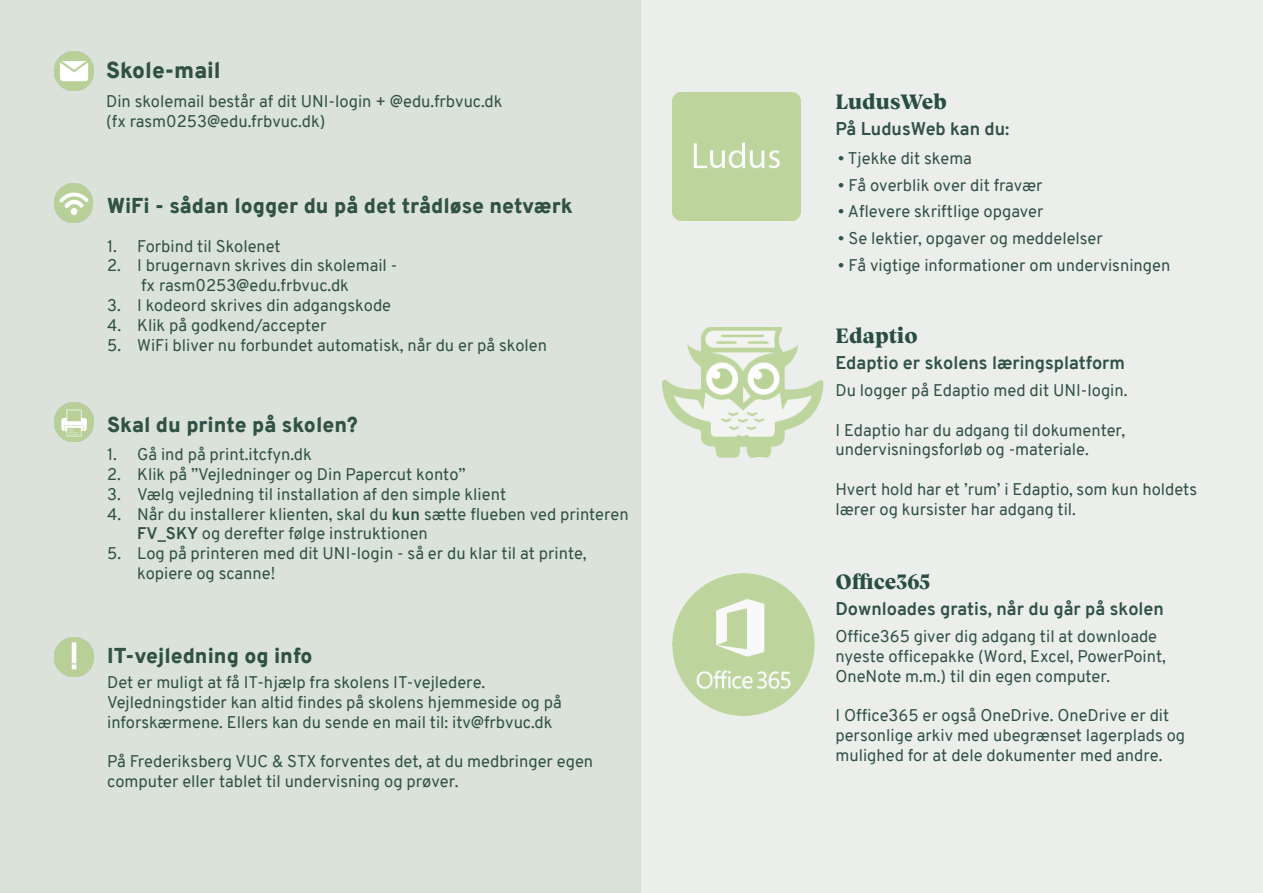
<style>
.page{position:relative;width:1263px;height:893px;background:#fff}
.page>*{position:absolute;margin:0;border:0;box-sizing:border-box;transform-origin:0 0}
.t1{font:900 22.5px "Overpass";color:#305146}
.t2{font:900 21px "Overpass";color:#305146}
.t3{font:800 21px "Vesterbro";color:#274d44}
.t4{font:700 18px "Overpass";color:#305146}
.t5{font:16.5px/19.8px "Overpass";color:#305146}
.s1{font-weight:700}
</style>
<div class="page">
<div style="left:0;top:0;width:640px;height:893px;background:#dae2da"></div>
<img style="left:54px;top:403px;width:39px;height:39px">
<img style="left:54px;top:638px;width:39px;height:39px">
<img style="left:55px;top:184px;width:38px;height:38px">
<img style="left:54px;top:52px;width:39px;height:39px">
<div style="left:640px;top:0;width:623px;height:893px;background:#ebeeea"></div>
<img style="left:662px;top:327px;width:162px;height:130px">
<div style="left:673px;top:93px;width:128px;height:127px;background:#bdd49d"></div>
<img style="left:672px;top:573px;width:142px;height:142px">
<p class="t1" style="left:106px;top:55px;width:116px">Skole-mail</p>
<p class="t5" style="left:106px;top:92px;width:398px">Din skolemail består af dit UNI-login + @edu.frbvuc.dk</p>
<p class="t5" style="left:106px;top:112px;width:221px">(fx rasm0253@edu.frbvuc.dk)</p>
<p class="t2" style="left:107px;top:190px;width:467px">WiFi - sådan logger du på det trådløse netværk</p>
<p class="t5" style="left:107px;top:236px;width:175px">1. Forbind til Skolenet</p>
<p class="t5" style="left:141px;top:256px;width:258px;text-indent:-34px">2. I brugernavn skrives din skolemail - fx rasm0253@edu.frbvuc.dk</p>
<p class="t5" style="left:107px;top:295px;width:285px">3. I kodeord skrives din adgangskode</p>
<p class="t5" style="left:107px;top:315px;width:221px">4. Klik på godkend/accepter</p>
<p class="t5" style="left:107px;top:335px;width:441px">5. WiFi bliver nu forbundet automatisk, når du er på skolen</p>
<p class="t2" style="left:107px;top:410px;width:252px">Skal du printe på skolen?</p>
<p class="t5" style="left:107px;top:445px;width:206px">1. Gå ind på print.itcfyn.dk</p>
<p class="t5" style="left:107px;top:464px;width:360px">2. Klik på ”Vejledninger og Din Papercut konto”</p>
<p class="t5" style="left:107px;top:484px;width:400px">3. Vælg vejledning til installation af den simple klient</p>
<p class="t5" style="left:137px;top:504px;width:493px;text-indent:-30px">4. Når du installerer klienten, skal du <span class="s1">kun</span> sætte flueben ved printeren<br><span class="s1">FV_SKY</span> og derefter følge instruktionen</p>
<p class="t5" style="left:137px;top:544px;width:451px;text-indent:-30px">5. Log på printeren med dit UNI-login - så er du klar til at printe, kopiere og scanne!</p>
<p class="t2" style="left:107px;top:641px;width:207px">IT-vejledning og info</p>
<p class="t5" style="left:107px;top:673px;width:456px">Det er muligt at få IT-hjælp fra skolens IT-vejledere.<br>Vejledningstider kan altid findes på skolens hjemmeside og på inforskærmene. Ellers kan du sende en mail til: itv@frbvuc.dk</p>
<p class="t5" style="left:107px;top:752px;width:488px">På Frederiksberg VUC &amp; STX forventes det, at du medbringer egen computer eller tablet til undervisning og prøver.</p>
<p class="t3" style="left:835px;top:86px;width:113px">LudusWeb</p>
<p class="t4" style="left:835px;top:116px;width:175px">På LudusWeb kan du:</p>
<p class="t5" style="left:838px;top:149px;width:135px">• Tjekke dit skema</p>
<p class="t5" style="left:838px;top:175px;width:206px">• Få overblik over dit fravær</p>
<p class="t5" style="left:838px;top:201px;width:207px">• Aflevere skriftlige opgaver</p>
<p class="t5" style="left:838px;top:255px;width:334px">• Få vigtige informationer om undervisningen</p>
<p class="t5" style="left:838px;top:228px;width:266px">• Se lektier, opgaver og meddelelser</p>
<p class="t3" style="left:835px;top:321px;width:84px">Edaptio</p>
<p class="t4" style="left:835px;top:350px;width:291px">Edaptio er skolens læringsplatform</p>
<p class="t5" style="left:835px;top:380px;width:294px">Du logger på Edaptio med dit UNI-login.</p>
<p class="t5" style="left:835px;top:420px;width:291px">I Edaptio har du adgang til dokumenter, undervisningsforløb og -materiale.</p>
<p class="t5" style="left:835px;top:479px;width:363px">Hvert hold har et ’rum’ i Edaptio, som kun holdets lærer og kursister har adgang til.</p>
<p class="t3" style="left:835px;top:567px;width:96px">Office365</p>
<p class="t4" style="left:835px;top:596px;width:330px">Downloades gratis, når du går på skolen</p>
<p class="t5" style="left:835px;top:627px;width:332px">Office365 giver dig adgang til at downloade nyeste officepakke (Word, Excel, PowerPoint,<br>OneNote m.m.) til din egen computer.</p>
<p class="t5" style="left:835px;top:706px;width:351px">I Office365 er også OneDrive. OneDrive er dit personlige arkiv med ubegrænset lagerplads og mulighed for at dele dokumenter med andre.</p>
</div>
